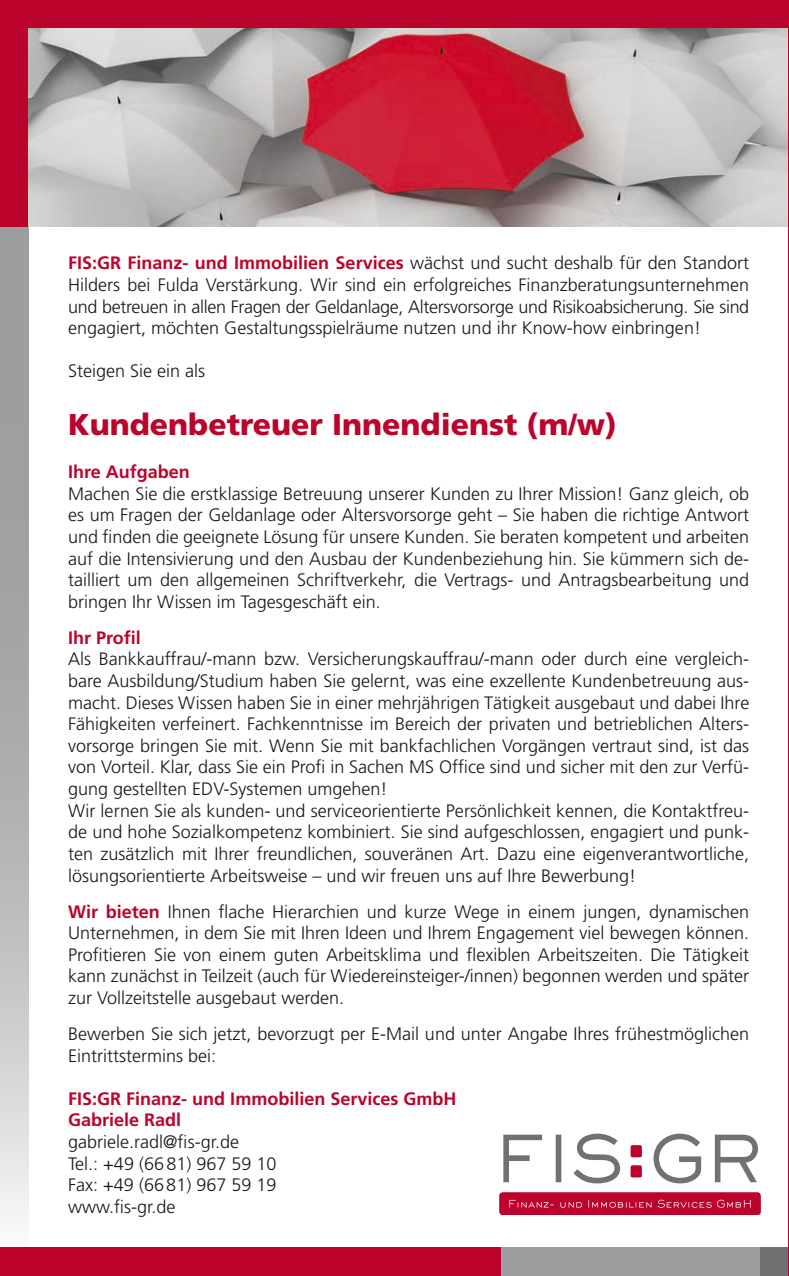
<style>
.page{position:relative;width:789px;height:1276px;background:#fff}
.page>*{position:absolute;margin:0;border:0;box-sizing:border-box;transform-origin:0 0}
.t1{font:900 30px "Frutiger";color:#bb032b}
.t2{font:300 18px/21.6px "Frutiger";color:#1a171c;text-align:justify}
.t3{font:700 18px/21.6px "Frutiger";color:#bb032b}
.s1{font-weight:700;color:#bb032b}
</style>
<div class="page">
<div style="left:0;top:0;width:788px;height:227px;background:#bb032b"></div>
<img style="left:28px;top:28px;width:759px;height:199px">
<svg style="left:0;top:227px;width:28px;height:989px"></svg>
<div style="left:500px;top:1247px;width:260px;height:29px;background:#9d9ea0"></div>
<div style="left:760px;top:1247px;width:28px;height:29px;background:#707173"></div>
<div style="left:0;top:1247px;width:500px;height:29px;background:#bb032b"></div>
<hr style="left:787px;top:0;width:1px;height:1276px;background:#bb032b">
<svg style="left:503px;top:1133px;width:254px;height:50px"></svg>
<div style="left:499px;top:1192px;width:261px;height:23px;background:#bb032b;border-radius:3px"></div>
<svg style="left:509px;top:1199px;width:241px;height:8px"></svg>
<p class="t2" style="left:68px;top:252px;width:682px"><span class="s1">FIS:GR Finanz- und Immobilien Services</span> wächst und sucht deshalb für den Standort Hilders bei Fulda Verstärkung. Wir sind ein erfolgreiches Finanzberatungsunternehmen und betreuen in allen Fragen der Geldanlage, Altersvorsorge und Risikoabsicherung. Sie sind engagiert, möchten Gestaltungsspielräume nutzen und ihr Know-how einbringen!</p>
<p class="t2" style="left:68px;top:360px;width:139px">Steigen Sie ein als</p>
<h1 class="t1" style="left:68px;top:406px;width:549px">Kundenbetreuer Innendienst (m/w)</h1>
<p class="t3" style="left:68px;top:461px;width:123px">Ihre Aufgaben</p>
<p class="t2" style="left:68px;top:483px;width:682px">Machen Sie die erstklassige Betreuung unserer Kunden zu Ihrer Mission! Ganz gleich, ob es um Fragen der Geldanlage oder Altersvorsorge geht – Sie haben die richtige Antwort und finden die geeignete Lösung für unsere Kunden. Sie beraten kompetent und arbeiten auf die Intensivierung und den Ausbau der Kundenbeziehung hin. Sie kümmern sich de&shy;tailliert um den allgemeinen Schriftverkehr, die Vertrags- und Antragsbearbeitung und bringen Ihr Wissen im Tagesgeschäft ein.</p>
<p class="t3" style="left:68px;top:626px;width:74px">Ihr Profil</p>
<p class="t2" style="left:68px;top:648px;width:682px;text-align:left">Als Bankkauffrau/-mann bzw. Versicherungskauffrau/-mann oder durch eine vergleich&shy;bare Ausbildung/Studium haben Sie gelernt, was eine exzellente Kundenbetreuung aus&shy;macht. Dieses Wissen haben Sie in einer mehrjährigen Tätigkeit ausgebaut und dabei Ihre Fähigkeiten verfeinert. Fachkenntnisse im Bereich der privaten und betrieblichen Alters&shy;vorsorge bringen Sie mit. Wenn Sie mit bankfachlichen Vorgängen vertraut sind, ist das von Vorteil. Klar, dass Sie ein Profi in Sachen MS Office sind und sicher mit den zur Verfü&shy;gung gestellten EDV-Systemen umgehen!<br>Wir lernen Sie als kunden- und serviceorientierte Persönlichkeit kennen, die Kontaktfreu&shy;de und hohe Sozialkompetenz kombiniert. Sie sind aufgeschlossen, engagiert und punk&shy;ten zusätzlich mit Ihrer freundlichen, souveränen Art. Dazu eine eigenverantwortliche, lösungsorientierte Arbeitsweise – und wir freuen uns auf Ihre Bewerbung!</p>
<p class="t2" style="left:68px;top:900px;width:682px"><span class="s1">Wir bieten</span> Ihnen flache Hierarchien und kurze Wege in einem jungen, dynamischen Unternehmen, in dem Sie mit Ihren Ideen und Ihrem Engagement viel bewegen können.<br>Profitieren Sie von einem guten Arbeitsklima und flexiblen Arbeitszeiten. Die Tätigkeit kann zunächst in Teilzeit (auch für Wiedereinsteiger-/innen) begonnen werden und später zur Vollzeitstelle ausgebaut werden.</p>
<p class="t2" style="left:68px;top:1023px;width:682px">Bewerben Sie sich jetzt, bevorzugt per E-Mail und unter Angabe Ihres frühestmöglichen<br>Eintrittstermins bei:</p>
<p class="t3" style="left:68px;top:1087px;width:390px">FIS:GR Finanz- und Immobilien Services GmbH<br>Gabriele Radl</p>
<p class="t2" style="left:68px;top:1131px;width:210px;text-align:left">gabriele.radl@fis-gr.de<br>Tel.: +49 (6681) 967 59 10<br>Fax: +49 (6681) 967 59 19 www.fis-gr.de</p>
</div>
